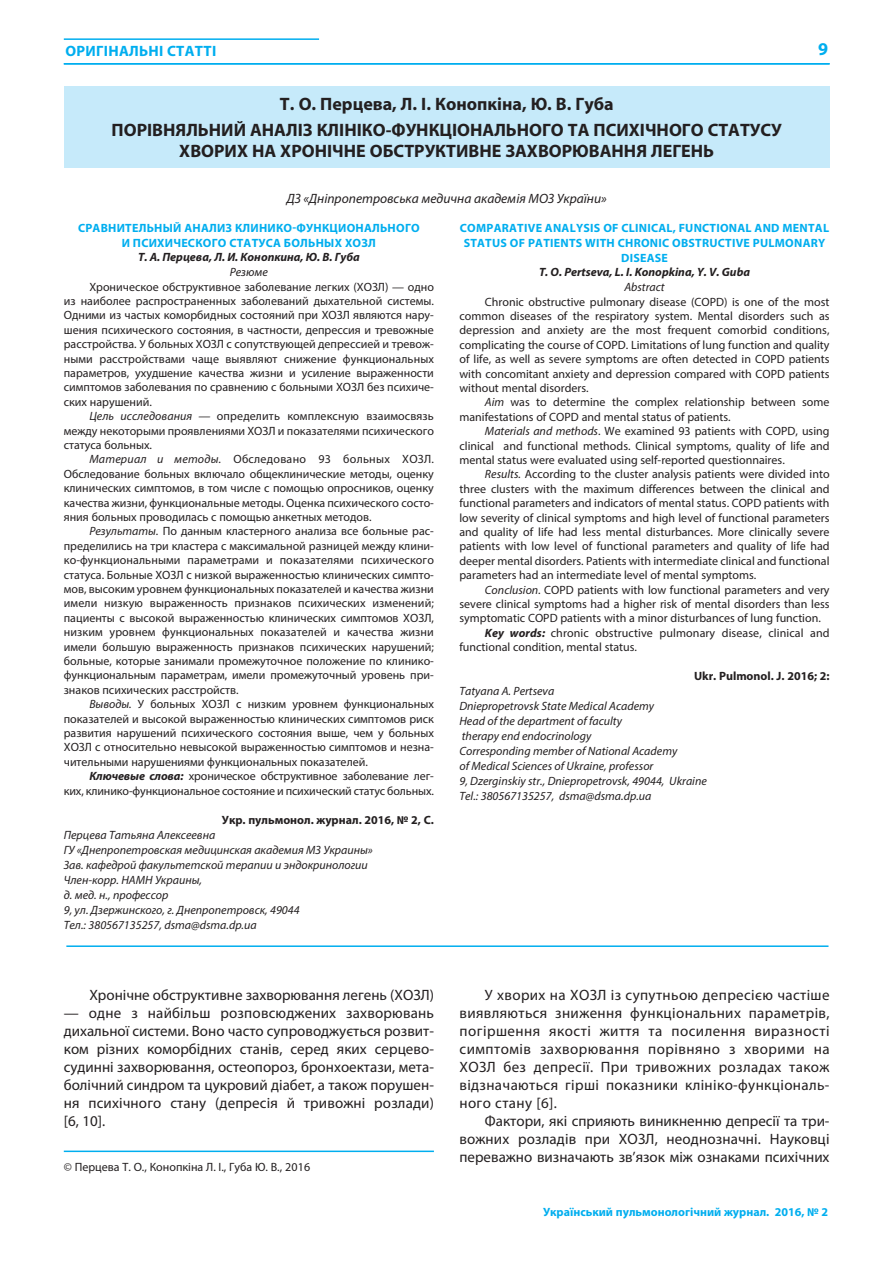
<style>
.page{position:relative;width:893px;height:1263px;background:#fff}
.page>*{position:absolute;margin:0;border:0;box-sizing:border-box;transform-origin:0 0}
.t1{font:700 18px/25.8px "Myriad Pro";color:#231f20;text-align:center}
.t2{font:700 18px "Myriad Pro";color:#00aeef}
.t3{font:15px/18px "Myriad Pro";color:#231f20;text-align:justify}
.t4{font:700 15px "Myriad Pro";letter-spacing:.02em;color:#00aeef}
.t5{font:italic 13.5px "Myriad Pro";color:#231f20}
.t6{font:12px/14.4px "Myriad Pro";color:#231f20;text-align:justify}
.t7{font:italic 12px/15px "Myriad Pro";color:#231f20}
.t8{font:700 12px/15px "Myriad Pro";letter-spacing:.02em;color:#00aeef;text-align:center}
.t9{font:italic 700 12px "Myriad Pro";color:#231f20}
.t10{font:700 12px "Myriad Pro";color:#231f20}
.t11{font:700 12px "Myriad Pro";color:#00aeef}
.s1{font-style:italic}
.s2{font-weight:700;font-style:italic}
</style>
<div class="page">
<hr style="left:64px;top:38px;width:255px;height:2px;background:#00aeef">
<hr style="left:64px;top:63px;width:765px;height:2px;background:#00aeef">
<div style="left:64px;top:86px;width:765px;height:82px;background:#c6eafa"></div>
<hr style="left:66px;top:945px;width:762px;height:2px;background:#00aeef">
<hr style="left:64px;top:1151px;width:370px;height:1px;background:#00aeef">
<p class="t4" style="left:65px;top:45px;width:152px">ОРИГІНАЛЬНІ СТАТТІ</p>
<h1 class="t2" style="left:818px;top:42px;width:11px">9</h1>
<h1 class="t1" style="left:112px;top:92px;width:671px">Т. О. Перцева, Л. І. Конопкіна, Ю. В. Губа<br>ПОРІВНЯЛЬНИЙ АНАЛІЗ КЛІНІКО-ФУНКЦІОНАЛЬНОГО ТА ПСИХІЧНОГО СТАТУСУ</h1>
<h1 class="t1" style="left:179px;top:140px;width:536px">ХВОРИХ НА ХРОНІЧНЕ ОБСТРУКТИВНЕ ЗАХВОРЮВАННЯ ЛЕГЕНЬ</h1>
<p class="t5" style="left:287px;top:193px;width:321px">ДЗ «Дніпропетровська медична академія МОЗ України»</p>
<p class="t8" style="left:78px;top:221px;width:343px">СРАВНИТЕЛЬНЫЙ АНАЛИЗ КЛИНИКО-ФУНКЦИОНАЛЬНОГО<br>И ПСИХИЧЕСКОГО СТАТУСА БОЛЬНЫХ ХОЗЛ</p>
<p class="t9" style="left:138px;top:253px;width:223px">Т. А. Перцева, Л. И. Конопкина, Ю. В. Губа</p>
<p class="t7" style="left:230px;top:266px;width:40px">Резюме</p>
<p class="t6" style="left:64px;top:280px;width:371px;text-indent:26px">Хроническое обструктивное заболевание легких (ХОЗЛ) — одно из наиболее распространенных заболеваний дыхательной системы.<br>Одними из частых коморбидных состояний при ХОЗЛ являются нару&shy;шения психического состояния, в частности, депрессия и тревожные расстройства. У больных ХОЗЛ с сопутствующей депрессией и тревож&shy;ными расстройствами чаще выявляют снижение функциональных параметров, ухудшение качества жизни и усиление выраженности симптомов заболевания по сравнению с больными ХОЗЛ без психиче&shy;ских нарушений.</p>
<p class="t6" style="left:64px;top:410px;width:371px;text-indent:26px"><span class="s1">Цель исследования —</span> определить комплексную взаимосвязь между некоторыми проявлениями ХОЗЛ и показателями психического статуса больных.</p>
<p class="t6" style="left:64px;top:453px;width:371px;text-indent:26px"><span class="s1">Материал и методы.</span> Обследовано 93 больных ХОЗЛ.<br>Обследование больных включало общеклинические методы, оценку клинических симптомов, в том числе с помощью опросников, оценку качества жизни, функциональные методы. Оценка психического состо&shy;яния больных проводилась с помощью анкетных методов.</p>
<p class="t6" style="left:64px;top:525px;width:371px;text-indent:26px"><span class="s1">Результаты.</span> По данным кластерного анализа все больные рас&shy;пределились на три кластера с максимальной разницей между клини&shy;ко-функциональными параметрами и показателями психического статуса. Больные ХОЗЛ с низкой выраженностью клинических симпто&shy;мов, высоким уровнем функциональных показателей и качества жизни имели низкую выраженность признаков психических изменений; пациенты с высокой выраженностью клинических симптомов ХОЗЛ, низким уровнем функциональных показателей и качества жизни имели большую выраженность признаков психических нарушений; больные, которые занимали промежуточное положение по клинико&shy;функциональным параметрам, имели промежуточный уровень при&shy;знаков психических расстройств.</p>
<p class="t6" style="left:64px;top:698px;width:371px;text-indent:26px"><span class="s1">Выводы.</span> У больных ХОЗЛ с низким уровнем функциональных показателей и высокой выраженностью клинических симптомов риск развития нарушений психического состояния выше, чем у больных ХОЗЛ с относительно невысокой выраженностью симптомов и незна&shy;чительными нарушениями функциональных показателей.</p>
<p class="t6" style="left:64px;top:770px;width:371px;text-align:right"><span class="s2">Ключевые слова:</span> хроническое обструктивное заболевание лег-<br>ких, клинико-функциональное состояние и психический статус больных.</p>
<p class="t10" style="left:222px;top:815px;width:213px">Укр. пульмонол. журнал. 2016, № 2, С.</p>
<p class="t7" style="left:64px;top:829px;width:310px">Перцева Татьяна Алексеевна<br>ГУ «Днепропетровская медицинская академия МЗ Украины» Зав. кафедрой факультетской терапии и эндокринологии Член-корр. НАМН Украины,<br>д. мед. н., профессор<br>9, ул. Дзержинского, г. Днепропетровск, 49044<br>Тел.: 380567135257, dsma@dsma.dp.ua</p>
<p class="t8" style="left:460px;top:221px;width:371px">COMPARATIVE ANALYSIS OF CLINICAL, FUNCTIONAL AND MENTAL<br>STATUS OF PATIENTS WITH CHRONIC OBSTRUCTIVE PULMONARY<br>DISEASE</p>
<p class="t9" style="left:539px;top:268px;width:212px">T. О. Pertseva, L. I. Konopkina, Y. V. Guba</p>
<p class="t7" style="left:624px;top:281px;width:42px">Abstract</p>
<p class="t6" style="left:459px;top:295px;width:371px;text-indent:26px">Chronic obstructive pulmonary disease (COPD) is one of the most common diseases of the respiratory system. Mental disorders such as depression and anxiety are the most frequent comorbid conditions, complicating the course of COPD. Limitations of lung function and quality of life, as well as severe symptoms are often detected in COPD patients with concomitant anxiety and depression compared with COPD patients without mental disorders.</p>
<p class="t6" style="left:459px;top:396px;width:371px;text-indent:26px"><span class="s1">Aim</span> was to determine the complex relationship between some manifestations of COPD and mental status of patients.</p>
<p class="t6" style="left:459px;top:425px;width:371px;text-indent:26px"><span class="s1">Materials and methods</span>. We examined 93 patients with COPD, using clinical and functional methods. Clinical symptoms, quality of life and mental status were evaluated using self-reported questionnaires.</p>
<p class="t6" style="left:459px;top:468px;width:371px;text-indent:26px"><span class="s1">Results.</span> According to the cluster analysis patients were divided into three clusters with the maximum differences between the clinical and functional parameters and indicators of mental status. COPD patients with low severity of clinical symptoms and high level of functional parameters and quality of life had less mental disturbances. More clinically severe patients with low level of functional parameters and quality of life had deeper mental disorders. Patients with intermediate clinical and functional parameters had an intermediate level of mental symptoms.</p>
<p class="t6" style="left:485px;top:583px;width:346px"><span class="s1">Conclusion.</span> COPD patients with low functional parameters and very</p>
<p class="t6" style="left:459px;top:598px;width:371px">severe clinical symptoms had a higher risk of mental disorders than less</p>
<p class="t6" style="left:459px;top:612px;width:363px">symptomatic COPD patients with a minor disturbances of lung function.</p>
<p class="t6" style="left:485px;top:627px;width:346px"><span class="s2">Key words:</span> chronic obstructive pulmonary disease, clinical and</p>
<p class="t6" style="left:459px;top:641px;width:179px">functional condition, mental status.</p>
<p class="t10" style="left:694px;top:671px;width:137px">Ukr. Pulmonol. J. 2016; 2:</p>
<p class="t7" style="left:459px;top:685px;width:249px">Tatyana A. Pertseva<br>Dniepropetrovsk State Medical Academy<br>Head of the department of faculty<br>therapy end endocrinology<br>Сorresponding member of National Academy<br>of Medical Sciences of Ukraine, professor<br>9, Dzerginskiy str., Dniepropetrovsk, 49044, Ukraine Tel.: 380567135257, dsma@dsma.dp.ua</p>
<p class="t3" style="left:89px;top:987px;width:346px">Хронічне обструктивне захворювання легень (ХОЗЛ)</p>
<p class="t3" style="left:64px;top:1005px;width:371px">— одне з найбільш розповсюджених захворювань дихальної системи. Воно часто супроводжується розвит&shy;ком різних коморбідних станів, серед яких серцево&shy;судинні захворювання, остеопороз, бронхоектази, мета&shy;болічний синдром та цукровий діабет, а також порушен&shy;ня психічного стану (депресія й тривожні розлади) [6, 10].</p>
<p class="t6" style="left:64px;top:1161px;width:248px">© Перцева Т. О., Конопкіна Л. І., Губа Ю. В., 2016</p>
<p class="t3" style="left:459px;top:987px;width:371px;text-indent:26px">У хворих на ХОЗЛ із супутньою депресією частіше виявляються зниження функціональних параметрів, погіршення якості життя та посилення виразності симптомів захворювання порівняно з хворими на ХОЗЛ без депресії. При тривожних розладах також відзначаються гірші показники клініко-функціональ&shy;ного стану [6].</p>
<p class="t3" style="left:459px;top:1113px;width:371px;text-indent:26px">Фактори, які сприяють виникненню депресії та три&shy;вожних розладів при ХОЗЛ, неоднозначні. Науковці переважно визначають зв’язок між ознаками психічних</p>
<p class="t11" style="left:543px;top:1207px;width:286px">Український пульмонологічний журнал. 2016, № 2</p>
</div>
